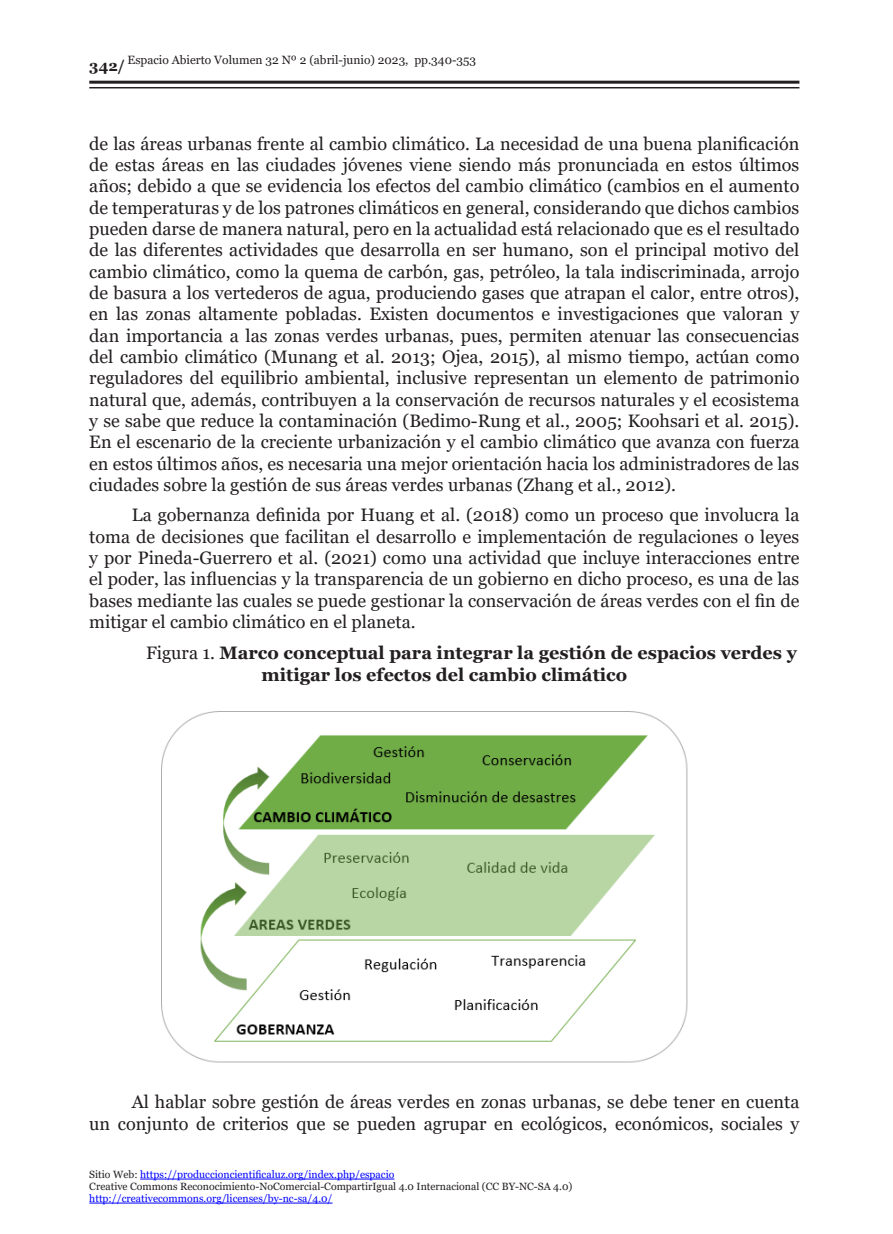
<style>
.page{position:relative;width:893px;height:1234px;background:#fff}
.page>*{position:absolute;margin:0;border:0;box-sizing:border-box;transform-origin:0 0}
.PARRAFOS{font:18px/21.3px "Georgia";color:#231f20;text-align:justify}
.t1{font:700 18px/21.9px "Georgia";color:#231f20}
.t2{font:700 15px "Georgia";color:#231f20}
.t3{font:12px "Georgia";color:#231f20}
.t4{font:10.5px/12px "Georgia";color:#231f20}
.t5{font:10.5px "Georgia";color:#00f}
.s1{font-weight:400}
.s2{color:#00f}
</style>
<div class="page">
<hr style="left:89px;top:81px;width:710px;height:3px;background:#231f20">
<hr style="left:89px;top:87px;width:710px;height:1px;background:#231f20">
<hr style="left:140px;top:1178px;width:254px;height:1px;background:#00f">
<hr style="left:89px;top:1202px;width:244px;height:1px;background:#00f">
<img style="left:161px;top:711px;width:527px;height:352px">
<p class="t3" style="left:128px;top:53px;width:350px">Espacio Abierto Volumen 32 Nº 2 (abril-junio) 2023, pp.340-353</p>
<p class="t2" style="left:89px;top:56px;width:37px">342/</p>
<p class="PARRAFOS" style="left:89px;top:133px;width:712px">de las áreas urbanas frente al cambio climático. La necesidad de una buena planificación de estas áreas en las ciudades jóvenes viene siendo más pronunciada en estos últimos años; debido a que se evidencia los efectos del cambio climático (cambios en el aumento de temperaturas y de los patrones climáticos en general, considerando que dichos cambios pueden darse de manera natural, pero en la actualidad está relacionado que es el resultado de las diferentes actividades que desarrolla en ser humano, son el principal motivo del cambio climático, como la quema de carbón, gas, petróleo, la tala indiscriminada, arrojo de basura a los vertederos de agua, produciendo gases que atrapan el calor, entre otros), en las zonas altamente pobladas. Existen documentos e investigaciones que valoran y dan importancia a las zonas verdes urbanas, pues, permiten atenuar las consecuencias del cambio climático (Munang et al. 2013; Ojea, 2015), al mismo tiempo, actúan como reguladores del equilibrio ambiental, inclusive representan un elemento de patrimonio natural que, además, contribuyen a la conservación de recursos naturales y el ecosistema y se sabe que reduce la contaminación (Bedimo-Rung et al., 2005; Koohsari et al. 2015).<br>En el escenario de la creciente urbanización y el cambio climático que avanza con fuerza en estos últimos años, es necesaria una mejor orientación hacia los administradores de las ciudades sobre la gestión de sus áreas verdes urbanas (Zhang et al., 2012).</p>
<p class="PARRAFOS" style="left:89px;top:505px;width:712px;text-indent:43px">La gobernanza definida por Huang et al. (2018) como un proceso que involucra la toma de decisiones que facilitan el desarrollo e implementación de regulaciones o leyes y por Pineda-Guerrero et al. (2021) como una actividad que incluye interacciones entre el poder, las influencias y la transparencia de un gobierno en dicho proceso, es una de las bases mediante las cuales se puede gestionar la conservación de áreas verdes con el fin de mitigar el cambio climático en el planeta.</p>
<p class="t1" style="left:262px;top:641px;width:537px;text-indent:-116px"><span class="s1">Figura 1.</span> Marco conceptual para integrar la gestión de espacios verdes y mitigar los efectos del cambio climático</p>
<p class="PARRAFOS" style="left:89px;top:1091px;width:712px;text-align:right">Al hablar sobre gestión de áreas verdes en zonas urbanas, se debe tener en cuenta<br>un conjunto de criterios que se pueden agrupar en ecológicos, económicos, sociales y</p>
<p class="t4" style="left:89px;top:1168px;width:485px">Sitio Web: <span class="s2">https://produccioncientificaluz.org/index.php/espacio<br></span>Creative Commons Reconocimiento-NoComercial-CompartirIgual 4.0 Internacional (CC BY-NC-SA 4.0)</p>
<p class="t5" style="left:89px;top:1191px;width:245px">http://creativecommons.org/licenses/by-nc-sa/4.0/</p>
</div>
